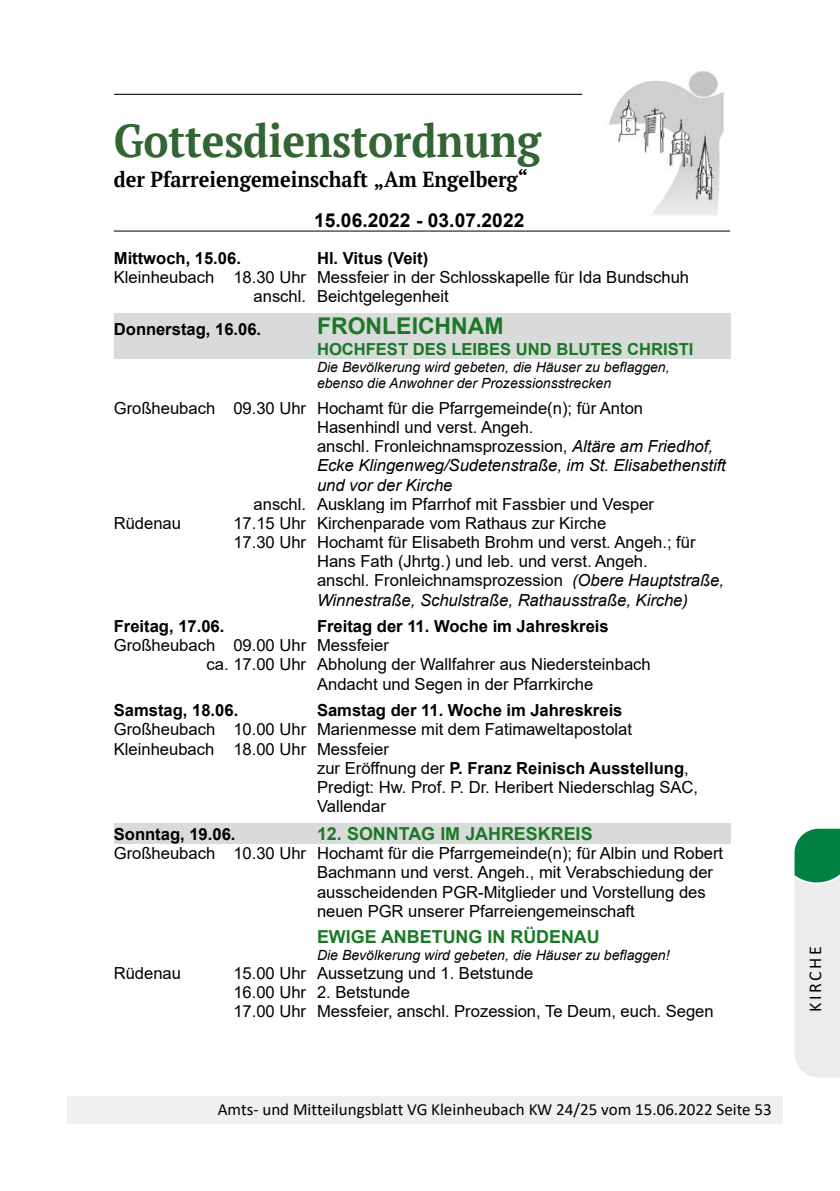
<style>
.page{position:relative;width:840px;height:1191px;background:#fff}
.page>*{position:absolute;margin:0;border:0;box-sizing:border-box;transform-origin:0 0}
.t1{font:700 46px "PT Serif";letter-spacing:-.005em;color:#326532;scale:.92 1}
.t2{font:700 23px "Arial";color:#1b7826}
.t3{font:700 21.8px "PT Serif";color:#000;scale:.92 1}
.t4{font:700 19.2px "Arial";letter-spacing:.005em;color:#000}
.t5{font:18px "Calibri";letter-spacing:.15em;color:#000}
.t6{font:700 17.8px "Arial";color:#1b7826}
.t7{font:17px "Calibri";color:#000}
.t8{font:16.6px/19.2px "Arial";color:#000}
.t9{font:700 16.6px "Arial";color:#000}
.t10{font:italic 16.6px "Arial";color:#000}
.t11{font:700 16.6px "Arial";color:#1b7826}
.t12{font:italic 14px/16px "Arial";color:#000}
.s1{font-style:italic}
.s2{font-weight:400}
</style>
<div class="page">
<div style="left:68px;top:1097px;width:714px;height:27px;background:#f0f0f0"></div>
<div style="left:114px;top:313px;width:615px;height:26px;background:#d9dada"></div>
<div style="left:114px;top:339px;width:615px;height:20px;background:#d9dada"></div>
<div style="left:114px;top:823px;width:615px;height:20px;background:#d9dada"></div>
<img style="left:609px;top:71px;width:114px;height:145px">
<hr style="left:114px;top:231px;width:615px;height:1px;background:#000">
<hr style="left:114px;top:94px;width:468px;height:1px;background:#000">
<svg style="left:794px;top:828px;width:45px;height:249px"></svg>
<h1 class="t1" style="left:114px;top:119px;width:465px">Gottesdienstordnung</h1>
<h3 class="t3" style="left:114px;top:169px;width:451px">der Pfarreiengemeinschaft „Am Engelberg“</h3>
<p class="t4" style="left:314px;top:210px;width:212px">15.06.2022 - 03.07.2022</p>
<p class="t9" style="left:114px;top:249px;width:128px">Mittwoch, 15.06.</p>
<p class="t9" style="left:317px;top:249px;width:113px">Hl. Vitus (Veit)</p>
<p class="t8" style="left:253px;top:268px;width:437px;text-indent:-140px">Kleinheubach 18.30 Uhr Messfeier in der Schlosskapelle für Ida Bundschuh anschl. Beichtgelegenheit</p>
<p class="t9" style="left:114px;top:320px;width:149px">Donnerstag, 16.06.</p>
<h2 class="t2" style="left:317px;top:314px;width:188px">FRONLEICHNAM</h2>
<p class="t11" style="left:317px;top:340px;width:378px">HOCHFEST DES LEIBES UND BLUTES CHRISTI</p>
<p class="t12" style="left:317px;top:359px;width:354px">Die Bevölkerung wird gebeten, die Häuser zu beflaggen, ebenso die Anwohner der Prozessionsstrecken</p>
<p class="t8" style="left:317px;top:399px;width:410px;text-indent:-203px">Großheubach 09.30 Uhr Hochamt für die Pfarrgemeinde(n); für Anton Hasenhindl und verst. Angeh.<br>anschl. Fronleichnamsprozession, <span class="s1">Altäre am Friedhof, Ecke Klingenweg/Sudetenstraße, im St. Elisabethenstift und vor der Kirche</span></p>
<p class="t8" style="left:253px;top:495px;width:402px">anschl. Ausklang im Pfarrhof mit Fassbier und Vesper</p>
<p class="t8" style="left:114px;top:514px;width:69px">Rüdenau</p>
<p class="t8" style="left:233px;top:514px;width:374px">17.15 Uhr Kirchenparade vom Rathaus zur Kirche</p>
<p class="t8" style="left:233px;top:533px;width:463px">17.30 Uhr Hochamt für Elisabeth Brohm und verst. Angeh.; für</p>
<p class="t8" style="left:317px;top:552px;width:332px">Hans Fath (Jhrtg.) und leb. und verst. Angeh.</p>
<p class="t8" style="left:317px;top:571px;width:408px">anschl. Fronleichnamsprozession <span class="s1">(Obere Hauptstraße,</span></p>
<p class="t10" style="left:317px;top:591px;width:372px">Winnestraße, Schulstraße, Rathausstraße, Kirche)</p>
<p class="t9" style="left:114px;top:617px;width:112px">Freitag, 17.06.</p>
<p class="t9" style="left:317px;top:617px;width:293px">Freitag der 11. Woche im Jahreskreis</p>
<p class="t8" style="left:114px;top:636px;width:276px">Großheubach 09.00 Uhr Messfeier</p>
<p class="t8" style="left:206px;top:655px;width:445px">ca. 17.00 Uhr Abholung der Wallfahrer aus Niedersteinbach</p>
<p class="t8" style="left:317px;top:674px;width:278px">Andacht und Segen in der Pfarrkirche</p>
<p class="t9" style="left:114px;top:701px;width:126px">Samstag, 18.06.</p>
<p class="t9" style="left:317px;top:701px;width:307px">Samstag der 11. Woche im Jahreskreis</p>
<p class="t8" style="left:114px;top:720px;width:519px">Großheubach 10.00 Uhr Marienmesse mit dem Fatimaweltapostolat</p>
<p class="t8" style="left:114px;top:739px;width:276px">Kleinheubach 18.00 Uhr Messfeier</p>
<p class="t9" style="left:317px;top:759px;width:373px"><span class="s2">zur Eröffnung der</span> P. Franz Reinisch Ausstellung<span class="s2">,</span></p>
<p class="t8" style="left:317px;top:778px;width:382px">Predigt: Hw. Prof. P. Dr. Heribert Niederschlag SAC,</p>
<p class="t8" style="left:317px;top:797px;width:70px">Vallendar</p>
<p class="t9" style="left:114px;top:825px;width:123px">Sonntag, 19.06.</p>
<p class="t6" style="left:317px;top:824px;width:277px">12. SONNTAG IM JAHRESKREIS</p>
<p class="t8" style="left:317px;top:844px;width:407px;text-indent:-203px">Großheubach 10.30 Uhr Hochamt für die Pfarrgemeinde(n); für Albin und Robert Bachmann und verst. Angeh., mit Verabschiedung der ausscheidenden PGR-Mitglieder und Vorstellung des neuen PGR unserer Pfarreiengemeinschaft</p>
<p class="t6" style="left:317px;top:927px;width:284px">EWIGE ANBETUNG IN RÜDENAU</p>
<p class="t12" style="left:317px;top:947px;width:354px">Die Bevölkerung wird gebeten, die Häuser zu beflaggen!</p>
<p class="t8" style="left:114px;top:963px;width:69px">Rüdenau</p>
<p class="t8" style="left:233px;top:963px;width:481px">15.00 Uhr Aussetzung und 1. Betstunde<br>16.00 Uhr 2. Betstunde<br>17.00 Uhr Messfeier, anschl. Prozession, Te Deum, euch. Segen</p>
<p class="t7" style="left:217px;top:1097px;width:555px">Amts- und Mitteilungsblatt VG Kleinheubach KW 24/25 vom 15.06.2022 Seite 53</p>
<p class="t5" style="left:802px;top:1012px;width:68px;rotate:-90deg">KIRCHE</p>
</div>
